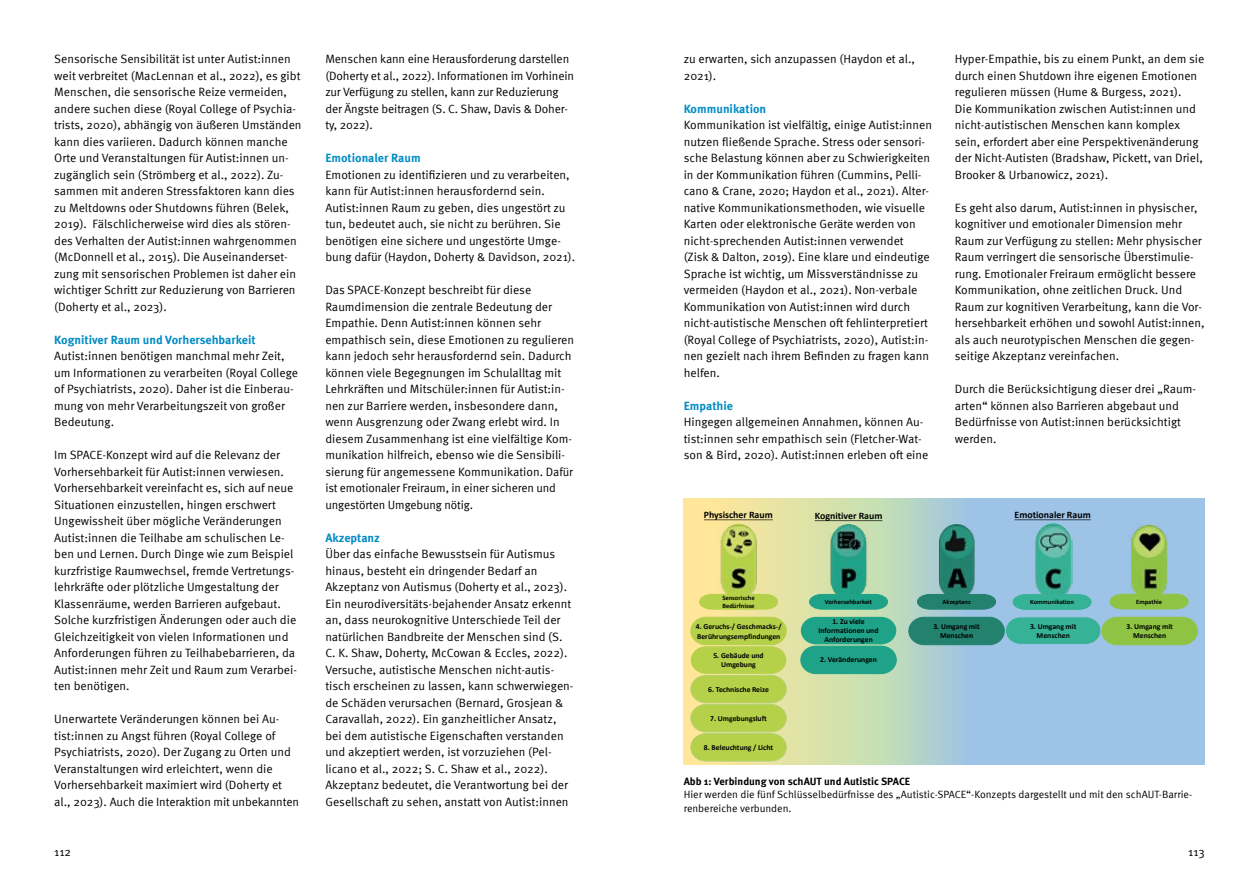
<style>
.page{position:relative;width:1259px;height:893px;background:#fff}
.page>*{position:absolute;margin:0;border:0;box-sizing:border-box;transform-origin:0 0}
.t1{font:12px/16.5px "Meta Pro";color:#000}
.t2{font:700 12px "Meta Pro";color:#008bc5}
.t3{font:10.5px/13.5px "Meta Pro";color:#000}
.t4{font:700 10.5px "Meta Pro";color:#000}
.t5{font:700 9.9px "Calibri";color:#000}
.t6{font:700 7.65px/9.1px "Calibri";color:#000;text-align:center}
.t7{font:700 6.6px/7.9px "Calibri";color:#000}
</style>
<div class="page">
<svg style="left:684px;top:498px;width:520px;height:266px;background:#b4cece"></svg>
<img style="left:1126px;top:523px;width:45px;height:2px">
<svg style="left:800px;top:617px;width:97px;height:57px;background:#30a88c"></svg>
<svg style="left:917px;top:524px;width:79px;height:86px;background:#629e9d"></svg>
<svg style="left:1109px;top:525px;width:79px;height:84px;background:#90b792"></svg>
<svg style="left:908px;top:616px;width:290px;height:29px;background:#57ab7a"></svg>
<svg style="left:690px;top:617px;width:97px;height:145px;background:#bbd253"></svg>
<svg style="left:699px;top:519px;width:79px;height:91px;background:#ced074"></svg>
<svg style="left:1012px;top:519px;width:79px;height:91px;background:#6db3ba"></svg>
<svg style="left:809px;top:520px;width:79px;height:90px;background:#7ab693"></svg>
<p class="t1" style="left:54px;top:50px;width:249px">Sensorische Sensibilität ist unter Autist:innen weit verbreitet (MacLennan et al., 2022), es gibt Menschen, die sensorische Reize vermeiden, andere suchen diese (Royal College of Psychia&shy;trists, 2020), abhängig von äußeren Umständen kann dies variieren. Dadurch können manche Orte und Veranstaltungen für Autist:innen un&shy;zugänglich sein (Strömberg et al., 2022). Zu&shy;sammen mit anderen Stressfaktoren kann dies zu Meltdowns oder Shutdowns führen (Belek, 2019). Fälschlicherweise wird dies als stören&shy;des Verhalten der Autist:innen wahrgenommen (McDonnell et al., 2015). Die Auseinanderset&shy;zung mit sensorischen Problemen ist daher ein wichtiger Schritt zur Reduzierung von Barrieren (Doherty et al., 2023).</p>
<p class="t2" style="left:54px;top:330px;width:203px">Kognitiver Raum und Vorhersehbarkeit</p>
<p class="t1" style="left:54px;top:347px;width:245px">Autist:innen benötigen manchmal mehr Zeit, um Informationen zu verarbeiten (Royal College of Psychiatrists, 2020). Daher ist die Einberau&shy;mung von mehr Verarbeitungszeit von großer Bedeutung.</p>
<p class="t1" style="left:54px;top:446px;width:244px">Im SPACE-Konzept wird auf die Relevanz der Vorhersehbarkeit für Autist:innen verwiesen.<br>Vorhersehbarkeit vereinfacht es, sich auf neue Situationen einzustellen, hingen erschwert Ungewissheit über mögliche Veränderungen Autist:innen die Teilhabe am schulischen Le&shy;ben und Lernen. Durch Dinge wie zum Beispiel kurzfristige Raumwechsel, fremde Vertretungs&shy;lehrkräfte oder plötzliche Umgestaltung der Klassenräume, werden Barrieren aufgebaut.<br>Solche kurzfristigen Änderungen oder auch die Gleichzeitigkeit von vielen Informationen und Anforderungen führen zu Teilhabebarrieren, da Autist:innen mehr Zeit und Raum zum Verarbei&shy;ten benötigen.</p>
<p class="t1" style="left:54px;top:710px;width:246px">Unerwartete Veränderungen können bei Au&shy;tist:innen zu Angst führen (Royal College of Psychiatrists, 2020). Der Zugang zu Orten und Veranstaltungen wird erleichtert, wenn die Vorhersehbarkeit maximiert wird (Doherty et al., 2023). Auch die Interaktion mit unbekannten</p>
<p class="t1" style="left:325px;top:50px;width:250px">Menschen kann eine Herausforderung darstellen (Doherty et al., 2022). Informationen im Vorhinein zur Verfügung zu stellen, kann zur Reduzierung der Ängste beitragen (S. C. Shaw, Davis &amp; Doher&shy;ty, 2022).</p>
<p class="t2" style="left:325px;top:149px;width:97px">Emotionaler Raum</p>
<p class="t1" style="left:325px;top:166px;width:251px">Emotionen zu identifizieren und zu verarbeiten, kann für Autist:innen herausfordernd sein.<br>Autist:innen Raum zu geben, dies ungestört zu tun, bedeutet auch, sie nicht zu berühren. Sie benötigen eine sichere und ungestörte Umge&shy;bung dafür (Haydon, Doherty &amp; Davidson, 2021).</p>
<p class="t1" style="left:325px;top:281px;width:250px">Das SPACE-Konzept beschreibt für diese Raumdimension die zentrale Bedeutung der Empathie. Denn Autist:innen können sehr empathisch sein, diese Emotionen zu regulieren kann jedoch sehr herausfordernd sein. Dadurch können viele Begegnungen im Schulalltag mit Lehrkräften und Mitschüler:innen für Autist:in&shy;nen zur Barriere werden, insbesondere dann, wenn Ausgrenzung oder Zwang erlebt wird. In diesem Zusammenhang ist eine vielfältige Kom&shy;munikation hilfreich, ebenso wie die Sensibili&shy;sierung für angemessene Kommunikation. Dafür ist emotionaler Freiraum, in einer sicheren und ungestörten Umgebung nötig.</p>
<p class="t2" style="left:325px;top:528px;width:56px">Akzeptanz</p>
<p class="t1" style="left:325px;top:545px;width:250px">Über das einfache Bewusstsein für Autismus hinaus, besteht ein dringender Bedarf an Akzeptanz von Autismus (Doherty et al., 2023).<br>Ein neurodiversitäts-bejahender Ansatz erkennt an, dass neurokognitive Unterschiede Teil der natürlichen Bandbreite der Menschen sind (S.<br>C. K. Shaw, Doherty, McCowan &amp; Eccles, 2022).<br>Versuche, autistische Menschen nicht-autis&shy;tisch erscheinen zu lassen, kann schwerwiegen&shy;de Schäden verursachen (Bernard, Grosjean &amp; Caravallah, 2022). Ein ganzheitlicher Ansatz, bei dem autistische Eigenschaften verstanden und akzeptiert werden, ist vorzuziehen (Pel&shy;licano et al., 2022; S. C. Shaw et al., 2022).<br>Akzeptanz bedeutet, die Verantwortung bei der Gesellschaft zu sehen, anstatt von Autist:innen</p>
<p class="t1" style="left:683px;top:50px;width:233px">zu erwarten, sich anzupassen (Haydon et al.,<br>2021).</p>
<p class="t2" style="left:683px;top:99px;width:84px">Kommunikation</p>
<p class="t1" style="left:683px;top:116px;width:250px">Kommunikation ist vielfältig, einige Autist:innen nutzen fließende Sprache. Stress oder sensori&shy;sche Belastung können aber zu Schwierigkeiten in der Kommunikation führen (Cummins, Pelli&shy;cano &amp; Crane, 2020; Haydon et al., 2021). Alter&shy;native Kommunikationsmethoden, wie visuelle Karten oder elektronische Geräte werden von nicht-sprechenden Autist:innen verwendet<br>(Zisk &amp; Dalton, 2019). Eine klare und eindeutige Sprache ist wichtig, um Missverständnisse zu vermeiden (Haydon et al., 2021). Non-verbale Kommunikation von Autist:innen wird durch nicht-autistische Menschen oft fehlinterpretiert (Royal College of Psychiatrists, 2020), Autist:in&shy;nen gezielt nach ihrem Befinden zu fragen kann helfen.</p>
<p class="t2" style="left:683px;top:396px;width:51px">Empathie</p>
<p class="t1" style="left:683px;top:413px;width:246px">Hingegen allgemeinen Annahmen, können Au&shy;tist:innen sehr empathisch sein (Fletcher-Wat&shy;son &amp; Bird, 2020). Autist:innen erleben oft eine</p>
<p class="t1" style="left:955px;top:50px;width:251px">Hyper-Empathie, bis zu einem Punkt, an dem sie durch einen Shutdown ihre eigenen Emotionen regulieren müssen (Hume &amp; Burgess, 2021).<br>Die Kommunikation zwischen Autist:innen und nicht-autistischen Menschen kann komplex sein, erfordert aber eine Perspektivenänderung der Nicht-Autisten (Bradshaw, Pickett, van Driel, Brooker &amp; Urbanowicz, 2021).</p>
<p class="t1" style="left:955px;top:199px;width:251px">Es geht also darum, Autist:innen in physischer, kognitiver und emotionaler Dimension mehr Raum zur Verfügung zu stellen: Mehr physischer Raum verringert die sensorische Überstimulie&shy;rung. Emotionaler Freiraum ermöglicht bessere Kommunikation, ohne zeitlichen Druck. Und Raum zur kognitiven Verarbeitung, kann die Vor&shy;hersehbarkeit erhöhen und sowohl Autist:innen, als auch neurotypischen Menschen die gegen&shy;seitige Akzeptanz vereinfachen.</p>
<p class="t1" style="left:955px;top:380px;width:243px">Durch die Berücksichtigung dieser drei „Raum&shy;arten“ können also Barrieren abgebaut und Bedürfnisse von Autist:innen berücksichtigt werden.</p>
<p class="t5" style="left:704px;top:508px;width:70px">Physischer Raum</p>
<p class="t5" style="left:815px;top:509px;width:69px">Kognitiver Raum</p>
<p class="t5" style="left:1014px;top:508px;width:78px">Emotionaler Raum</p>
<p class="t7" style="left:722px;top:594px;width:34px">Sensorische<br>Bedürfnisse</p>
<p class="t7" style="left:825px;top:598px;width:49px">Vorhersehbarkeit</p>
<p class="t7" style="left:942px;top:598px;width:30px">Akzeptanz</p>
<p class="t7" style="left:1136px;top:598px;width:28px">Empathie</p>
<p class="t6" style="left:1030px;top:621px;width:48px">3. Umgang mit<br>Menschen</p>
<p class="t6" style="left:1126px;top:622px;width:48px">3. Umgang mit<br>Menschen</p>
<p class="t7" style="left:1030px;top:598px;width:45px">Kommunikation</p>
<p class="t6" style="left:818px;top:617px;width:62px">1. Zu viele<br>Informationen und<br>Anforderungen</p>
<p class="t6" style="left:933px;top:622px;width:48px">3. Umgang mit<br>Menschen</p>
<p class="t6" style="left:696px;top:622px;width:87px;text-align:left">4. Geruchs-/ Geschmacks-/<br>Berührungsempfindungen</p>
<p class="t6" style="left:713px;top:651px;width:52px">5. Gebäude und<br>Umgebung</p>
<p class="t6" style="left:708px;top:684px;width:62px">6. Technische Reize</p>
<p class="t6" style="left:710px;top:714px;width:58px">7. Umgebungsluft</p>
<p class="t6" style="left:704px;top:743px;width:71px">8. Beleuchtung / Licht</p>
<p class="t6" style="left:820px;top:655px;width:58px">2. Veränderungen</p>
<p class="t4" style="left:684px;top:773px;width:228px">Abb 1: Verbindung von schAUT und Autistic SPACE</p>
<p class="t3" style="left:684px;top:787px;width:510px">Hier werden die fünf Schlüsselbedürfnisse des „Autistic-SPACE“-Konzepts dargestellt und mit den schAUT-Barrie&shy;renbereiche verbunden.</p>
<p class="t1" style="left:54px;top:843px;width:19px">112</p>
<p class="t1" style="left:1188px;top:843px;width:18px">113</p>
</div>
